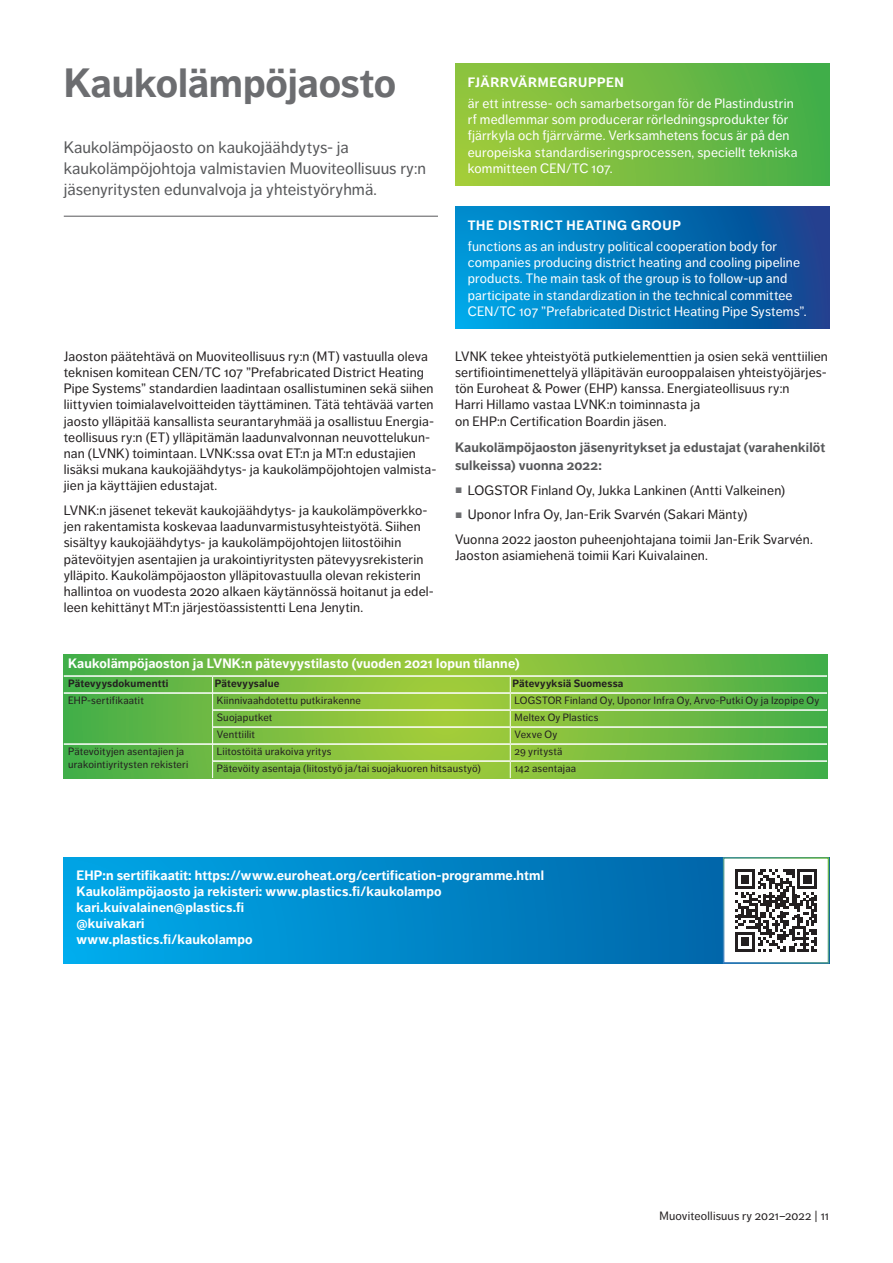
<style>
.page{position:relative;width:893px;height:1263px;background:#fff}
.page>*{position:absolute;margin:0;border:0;box-sizing:border-box;transform-origin:0 0}
.Pääotsikko_vihr_2020{font:700 40.5px "Dagny Pro";letter-spacing:-.005em;color:#6c6d70}
.Ingressi_2022{font:16.5px/21px "Dagny Pro";color:#57585a}
.Leipis_Dagny_2_mm_vä{font:13.5px/16.2px "Dagny Pro";letter-spacing:.01em;color:#231f20}
.UK_tekstit{font:13.5px/16.2px "Dagny Pro";letter-spacing:.01em;color:#fff}
.SE_tekstit_nega{font:13.5px/16.2px "Dagny Pro";letter-spacing:.015em;color:#fff}
.Signeeraukset_ja_huo{font:700 13.5px "Dagny Pro";letter-spacing:.01em;color:#fff}
.Harm_väliotsikot_2_m{font:700 13.5px/18px "Dagny Pro";letter-spacing:.01em;color:#57585a}
.Harm_väliotsikot_0_m{font:700 13.5px "Dagny Pro";letter-spacing:.01em;color:#fff}
.EN_ja_SE_Otsikot_202{font:700 13.5px "Dagny Pro";letter-spacing:.045em;color:#fff}
.t1{font:12px "Dagny Pro";letter-spacing:.015em;color:#231f20}
.Leipis_Dagny_2_mm_vä-2{font:10.5px/13.5px "Dagny Pro";letter-spacing:.02em;color:#231f20}
.Leipis_Dagny_2_mm_vä-3{font:700 10.5px "Dagny Pro";letter-spacing:.02em;color:#231f20}
.s1{font-family:"Arial";font-size:12px;color:#6c6d70}
</style>
<div class="page">
<hr style="left:64px;top:216px;width:374px;height:1px;background:#57585a">
<div style="left:455px;top:64px;width:374px;height:121px;background:linear-gradient(to right,#a1ca3b,#45ae49)"></div>
<svg style="left:455px;top:207px;width:374px;height:121px;background:#0373b7"></svg>
<svg style="left:64px;top:655px;width:763px;height:123px;background:#75bc41"></svg>
<svg style="left:510px;top:677px;width:1px;height:101px"></svg>
<hr style="left:64px;top:692px;width:148px;height:2px;background:#fff">
<hr style="left:213px;top:692px;width:297px;height:2px;background:#fff">
<hr style="left:510px;top:692px;width:317px;height:2px;background:#fff">
<hr style="left:213px;top:709px;width:297px;height:2px;background:#fff">
<hr style="left:510px;top:709px;width:317px;height:2px;background:#fff">
<hr style="left:213px;top:726px;width:297px;height:2px;background:#fff">
<hr style="left:64px;top:743px;width:148px;height:2px;background:#fff">
<hr style="left:510px;top:726px;width:317px;height:2px;background:#fff">
<hr style="left:213px;top:743px;width:297px;height:2px;background:#fff">
<hr style="left:510px;top:743px;width:317px;height:2px;background:#fff">
<hr style="left:213px;top:760px;width:297px;height:2px;background:#fff">
<hr style="left:510px;top:760px;width:317px;height:2px;background:#fff">
<svg style="left:212px;top:677px;width:1px;height:101px"></svg>
<hr style="left:64px;top:675px;width:149px;height:2px;background:#fff">
<hr style="left:213px;top:675px;width:297px;height:2px;background:#fff">
<hr style="left:510px;top:675px;width:317px;height:2px;background:#fff">
<svg style="left:64px;top:857px;width:659px;height:106px;background:#0088c9"></svg>
<svg style="left:735px;top:869px;width:82px;height:82px"></svg>
<div style="left:723px;top:857px;width:106px;height:106px;border:2px solid #fff"></div>
<p class="Pääotsikko_vihr_2020" style="left:64px;top:59px;width:334px">Kaukolämpöjaosto</p>
<p class="Ingressi_2022" style="left:64px;top:136px;width:364px">Kaukolämpöjaosto on kaukojäähdytys- ja kaukolämpöjohtoja valmistavien Muoviteollisuus ry:n jäsenyritysten edunvalvoja ja yhteistyöryhmä.</p>
<p class="Leipis_Dagny_2_mm_vä" style="left:64px;top:348px;width:374px">Jaoston päätehtävä on Muoviteollisuus ry:n (MT) vastuulla oleva teknisen komitean CEN/TC 107 ”Prefabricated District Heating Pipe Systems” standardien laadintaan osallistuminen sekä siihen liittyvien toimialavelvoitteiden täyttäminen. Tätä tehtävää varten jaosto ylläpitää kansallista seurantaryhmää ja osallistuu Energia&shy;teollisuus ry:n (ET) ylläpitämän laadunvalvonnan neuvottelukun&shy;nan (LVNK) toimintaan. LVNK:ssa ovat ET:n ja MT:n edustajien lisäksi mukana kaukojäähdytys- ja kaukolämpöjohtojen valmista&shy;jien ja käyttäjien edustajat.</p>
<p class="Leipis_Dagny_2_mm_vä" style="left:64px;top:502px;width:371px">LVNK:n jäsenet tekevät kaukojäähdytys- ja kaukolämpöverkko&shy;jen rakentamista koskevaa laadunvarmistusyhteistyötä. Siihen sisältyy kaukojäähdytys- ja kaukolämpöjohtojen liitostöihin pätevöityjen asentajien ja urakointiyritysten pätevyysrekisterin ylläpito. Kaukolämpöjaoston ylläpitovastuulla olevan rekisterin hallintoa on vuodesta 2020 alkaen käytännössä hoitanut ja edel&shy;leen kehittänyt MT:n järjestöassistentti Lena Jenytin.</p>
<p class="EN_ja_SE_Otsikot_202" style="left:468px;top:75px;width:158px">FJÄRRVÄRMEGRUPPEN</p>
<p class="SE_tekstit_nega" style="left:468px;top:95px;width:331px">är ett intresse- och samarbetsorgan för de Plastindustrin rf medlemmar som producerar rörledningsprodukter för fjärrkyla och fjärrvärme. Verksamhetens focus är på den europeiska standardiseringsprocessen, speciellt tekniska kommitteen CEN/TC 107.</p>
<p class="EN_ja_SE_Otsikot_202" style="left:468px;top:218px;width:215px">THE DISTRICT HEATING GROUP</p>
<p class="UK_tekstit" style="left:468px;top:238px;width:340px">functions as an industry political cooperation body for companies producing district heating and cooling pipeline products. The main task of the group is to follow-up and participate in standardization in the technical committee CEN/TC 107 ”Prefabricated District Heating Pipe Systems”.</p>
<p class="Leipis_Dagny_2_mm_vä" style="left:455px;top:348px;width:374px">LVNK tekee yhteistyötä putkielementtien ja osien sekä venttiilien sertifiointimenettelyä ylläpitävän eurooppalaisen yhteistyöjärjes&shy;tön Euroheat &amp; Power (EHP) kanssa. Energiateollisuus ry:n<br>Harri Hillamo vastaa LVNK:n toiminnasta ja<br>on EHP:n Certification Boardin jäsen.</p>
<p class="Harm_väliotsikot_2_m" style="left:455px;top:438px;width:372px">Kaukolämpöjaoston jäsenyritykset ja edustajat (varahenkilöt sulkeissa) vuonna 2022:</p>
<p class="Leipis_Dagny_2_mm_vä" style="left:455px;top:482px;width:332px"><span class="s1">■</span> LOGSTOR Finland Oy, Jukka Lankinen (Antti Valkeinen)</p>
<p class="Leipis_Dagny_2_mm_vä" style="left:455px;top:507px;width:294px"><span class="s1">■</span> Uponor Infra Oy, Jan-Erik Svarvén (Sakari Mänty)</p>
<p class="Leipis_Dagny_2_mm_vä" style="left:455px;top:531px;width:359px">Vuonna 2022 jaoston puheenjohtajana toimii Jan-Erik Svarvén.<br>Jaoston asiamiehenä toimii Kari Kuivalainen.</p>
<p class="Harm_väliotsikot_0_m" style="left:68px;top:655px;width:453px">Kaukolämpöjaoston ja LVNK:n pätevyystilasto (vuoden 2021 lopun tilanne)</p>
<p class="Leipis_Dagny_2_mm_vä-3" style="left:68px;top:677px;width:102px">Pätevyysdokumentti</p>
<p class="Leipis_Dagny_2_mm_vä-3" style="left:215px;top:677px;width:66px">Pätevyysalue</p>
<p class="Leipis_Dagny_2_mm_vä-3" style="left:512px;top:677px;width:113px">Pätevyyksiä Suomessa</p>
<p class="Leipis_Dagny_2_mm_vä-2" style="left:68px;top:693px;width:77px">EHP-sertifikaatit</p>
<p class="Leipis_Dagny_2_mm_vä-2" style="left:217px;top:693px;width:145px">Kiinnivaahdotettu putkirakenne</p>
<p class="Leipis_Dagny_2_mm_vä-2" style="left:514px;top:693px;width:306px">LOGSTOR Finland Oy, Uponor Infra Oy, Arvo-Putki Oy ja Izopipe Oy</p>
<p class="Leipis_Dagny_2_mm_vä-2" style="left:217px;top:710px;width:57px">Suojaputket</p>
<p class="Leipis_Dagny_2_mm_vä-2" style="left:514px;top:710px;width:85px">Meltex Oy Plastics</p>
<p class="Leipis_Dagny_2_mm_vä-2" style="left:217px;top:727px;width:40px">Venttiilit</p>
<p class="Leipis_Dagny_2_mm_vä-2" style="left:514px;top:727px;width:44px">Vexve Oy</p>
<p class="Leipis_Dagny_2_mm_vä-2" style="left:68px;top:744px;width:122px">Pätevöityjen asentajien ja urakointiyritysten rekisteri</p>
<p class="Leipis_Dagny_2_mm_vä-2" style="left:217px;top:744px;width:116px">Liitostöitä urakoiva yritys</p>
<p class="Leipis_Dagny_2_mm_vä-2" style="left:514px;top:744px;width:49px">29 yritystä</p>
<p class="Leipis_Dagny_2_mm_vä-2" style="left:217px;top:761px;width:266px">Pätevöity asentaja (liitostyö ja/tai suojakuoren hitsaustyö)</p>
<p class="Leipis_Dagny_2_mm_vä-2" style="left:514px;top:761px;width:63px">142 asentajaa</p>
<p class="Signeeraukset_ja_huo" style="left:77px;top:867px;width:469px">EHP:n sertifikaatit: https://www.euroheat.org/certification-programme.html</p>
<p class="Signeeraukset_ja_huo" style="left:77px;top:883px;width:367px">Kaukolämpöjaosto ja rekisteri: www.plastics.fi/kaukolampo</p>
<p class="Signeeraukset_ja_huo" style="left:77px;top:899px;width:169px">kari.kuivalainen@plastics.fi</p>
<p class="Signeeraukset_ja_huo" style="left:77px;top:915px;width:69px">@kuivakari</p>
<p class="Signeeraukset_ja_huo" style="left:77px;top:932px;width:178px">www.plastics.fi/kaukolampo</p>
<p class="t1" style="left:659px;top:1209px;width:171px">Muoviteollisuus ry 2021–2022 | 11</p>
</div>
